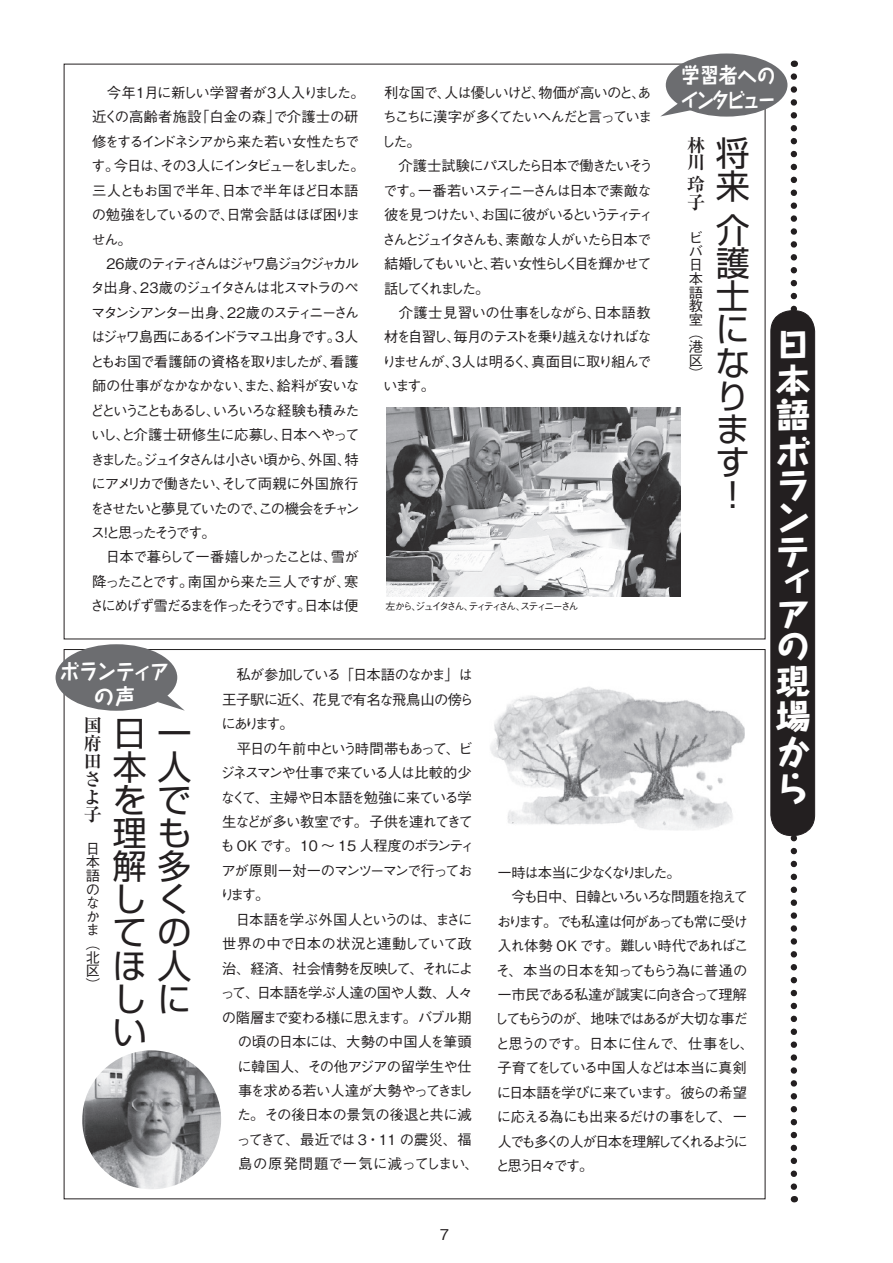
<style>
.page{position:relative;width:893px;height:1263px;background:#fff}
.page>*{position:absolute;margin:0;border:0;box-sizing:border-box;transform-origin:0 0}
.t1{font:34.05px/33.2px "Shin Go Pro";color:#231f20}
.t2{font:800 34.05px/34.7px "Taka Hand Std";color:#fff;text-align:justify}
.t3{font:700 21px/24.6px "Taka Hand Std";letter-spacing:-.14em;color:#fff;scale:.9 1}
.t4{font:700 21px/24.6px "Taka Hand Std";letter-spacing:-.025em;color:#fff;text-align:center;scale:.9 1}
.t5{font:700 18px/17.9px "Ryumin Pro";color:#231f20}
.t6{font:500 14.85px "Gothic BBB Pro";color:#231f20}
.t7{font:500 14.4px/24.5px "Gothic BBB Pro";letter-spacing:-.105em;color:#231f20}
.t8{font:500 14.4px "Gothic BBB Pro";letter-spacing:-.05em;color:#231f20}
.t9{font:500 14.4px "Gothic BBB Pro";letter-spacing:-.03em;color:#231f20}
.t10{font:500 14.4px "Gothic BBB Pro";letter-spacing:-.07em;color:#231f20}
.t11{font:500 14.4px "Gothic BBB Pro";letter-spacing:-.055em;color:#231f20}
.t12{font:500 14.4px "Gothic BBB Pro";letter-spacing:-.075em;color:#231f20}
.t13{font:500 14.4px "Gothic BBB Pro";letter-spacing:-.085em;color:#231f20}
.t14{font:500 14.4px "Gothic BBB Pro";letter-spacing:-.02em;color:#231f20}
.t15{font:500 14.4px "Gothic BBB Pro";letter-spacing:-.015em;color:#231f20}
.t16{font:500 14.4px "Gothic BBB Pro";letter-spacing:.025em;color:#231f20}
.t17{font:500 10.05px "Gothic BBB Pro";letter-spacing:-.225em;color:#231f20}
</style>
<div class="page">
<svg style="left:791px;top:77px;width:6px;height:1125px"></svg>
<div style="left:771px;top:311px;width:44px;height:525px;background:#231f20;border-radius:21px"></div>
<div style="left:771px;top:310px;width:44px;height:526px;border:1px solid #231f20;border-radius:21px"></div>
<div style="left:56px;top:644px;width:121px;height:67px;background:#6c6d70;border-radius:50%"></div>
<svg style="left:158px;top:694px;width:27px;height:17px"></svg>
<div style="left:666px;top:54px;width:121px;height:63px;background:#6c6d70;border-radius:50%"></div>
<svg style="left:661px;top:104px;width:34px;height:12px"></svg>
<img style="left:386px;top:407px;width:294px;height:189px">
<img style="left:490px;top:686px;width:254px;height:144px">
<img style="left:82px;top:1050px;width:139px;height:139px;border-radius:69px">
<h2 class="t3" style="left:681px;top:61px;width:107px">学習者へのインタビュー</h2>
<p class="t7" style="left:90px;top:78px;width:276px">　今年1月に新しい学習者が3人入りました。近くの高齢者施設「白金の森」で介護士の研修をするインドネシアから来た若い女性たちです。今日は、その3人にインタビューをしました。三人ともお国で半年、日本で半年ほど日本語の勉強をしているので、日常会話はほぼ困りません。<br>　26歳のティティさんはジャワ島ジョクジャカルタ出身、23歳のジュイタさんは北スマトラのペマタンシアンター出身、22歳のスティニーさんはジャワ島西にあるインドラマユ出身です。3人ともお国で看護師の資格を取りましたが、看護師の仕事がなかなかない、また、給料が安いなどということもあるし、いろいろな経験も積みたいし、と介護士研修生に応募し、日本へやってきました。ジュイタさんは小さい頃から、外国、特にアメリカで働きたい、そして両親に外国旅行をさせたいと夢見ていたので、この機会をチャンス！と思ったそうです。<br>　日本で暮らして一番嬉しかったことは、雪が降ったことです。南国から来た三人ですが、寒さにめげず雪だるまを作ったそうです。日本は便</p>
<p class="t7" style="left:381px;top:78px;width:274px">利な国で、人は優しいけど、物価が高いのと、あちこちに漢字が多くてたいへんだと言っていました。<br>　介護士試験にパスしたら日本で働きたいそうです。一番若いスティニーさんは日本で素敵な彼を見つけたい、お国に彼がいるというティティさんとジュイタさんも、素敵な人がいたら日本で結婚してもいいと、若い女性らしく目を輝かせて話してくれました。<br>　介護士見習いの仕事をしながら、日本語教材を自習し、毎月のテストを乗り越えなければなりませんが、3人は明るく、真面目に取り組んでいます。</p>
<p class="t5" style="left:687px;top:135px;width:19px;line-height:17.1px">林川</p>
<p class="t5" style="left:687px;top:175px;width:19px;line-height:17.1px">玲子</p>
<p class="t7" style="left:689px;top:229px;width:16px;line-height:13.6px">ビバ日本語教室（港区）</p>
<h1 class="t1" style="left:716px;top:132px;width:35px">将来</h1>
<h1 class="t1" style="left:716px;top:209px;width:35px">介護士になります！</h1>
<h1 class="t2" style="left:776px;top:324px;width:35px;text-align:left">日本語ボランテ</h1>
<h1 class="t2" style="left:776px;top:561px;width:35px;line-height:32.2px">ィアの</h1>
<h1 class="t2" style="left:776px;top:660px;width:35px;line-height:35.7px">現場から</h1>
<p class="t17" style="left:386px;top:598px;width:195px">左から、ジュイタさん、ティティさん、スティニーさん</p>
<h2 class="t4" style="left:60px;top:657px;width:123px">ボランティアの声</h2>
<p class="t7" style="left:222px;top:661px;width:252px">　私が参加している「日本語のなかま」は</p>
<p class="t11" style="left:222px;top:688px;width:253px">王子駅に近く、花見で有名な飛鳥山の傍ら</p>
<p class="t7" style="left:222px;top:710px;width:74px">にあります。</p>
<p class="t7" style="left:222px;top:734px;width:252px">　平日の午前中という時間帯もあって、ビ</p>
<p class="t12" style="left:220px;top:761px;width:253px">ジネスマンや仕事で来ている人は比較的少</p>
<p class="t13" style="left:221px;top:785px;width:252px">なくて、主婦や日本語を勉強に来ている学</p>
<p class="t7" style="left:222px;top:807px;width:252px">生などが多い教室です。子供を連れてきて</p>
<p class="t10" style="left:220px;top:834px;width:256px">も OK です。10 ～ 15 人程度のボランティ</p>
<p class="t7" style="left:221px;top:856px;width:252px">アが原則一対一のマンツーマンで行ってお</p>
<p class="t7" style="left:220px;top:881px;width:51px">ります。</p>
<p class="t7" style="left:222px;top:905px;width:252px">　日本語を学ぶ外国人というのは、まさに</p>
<p class="t9" style="left:222px;top:932px;width:251px">世界の中で日本の状況と連動していて政</p>
<p class="t7" style="left:222px;top:954px;width:252px">治、経済、社会情勢を反映して、それによ</p>
<p class="t8" style="left:221px;top:981px;width:254px">って、日本語を学ぶ人達の国や人数、人々</p>
<p class="t7" style="left:222px;top:1003px;width:251px">の階層まで変わる様に思えます。バブル期</p>
<p class="t14" style="left:238px;top:1030px;width:236px">の頃の日本には、大勢の中国人を筆頭</p>
<p class="t9" style="left:238px;top:1054px;width:236px">に韓国人、その他アジアの留学生や仕</p>
<p class="t7" style="left:238px;top:1076px;width:236px">事を求める若い人達が大勢やってきまし</p>
<p class="t15" style="left:237px;top:1103px;width:236px">た。その後日本の景気の後退と共に減</p>
<p class="t8" style="left:237px;top:1128px;width:237px">ってきて、最近では 3・11 の震災、福</p>
<p class="t16" style="left:238px;top:1152px;width:242px">島の原発問題で一気に減ってしまい、</p>
<p class="t5" style="left:84px;top:715px;width:19px">国府田さよ子</p>
<h1 class="t1" style="left:113px;top:713px;width:79px">日一本人をで理も解多しくてのほ人しにい</h1>
<p class="t7" style="left:86px;top:840px;width:16px;line-height:13.6px">日本語のなかま（北区）</p>
<p class="t7" style="left:494px;top:858px;width:261px">一時は本当に少なくなりました。<br>　今も日中、日韓といろいろな問題を抱えております。でも私達は何があっても常に受け入れ体勢 OK です。難しい時代であればこそ、本当の日本を知ってもらう為に普通の一市民である私達が誠実に向き合って理解してもらうのが、地味ではあるが大切な事だと思うのです。日本に住んで、仕事をし、子育てをしている中国人などは本当に真剣に日本語を学びに来ています。彼らの希望に応える為にも出来るだけの事をして、一人でも多くの人が日本を理解してくれるようにと思う日々です。</p>
<p class="t6" style="left:440px;top:1222px;width:11px">7</p>
</div>
